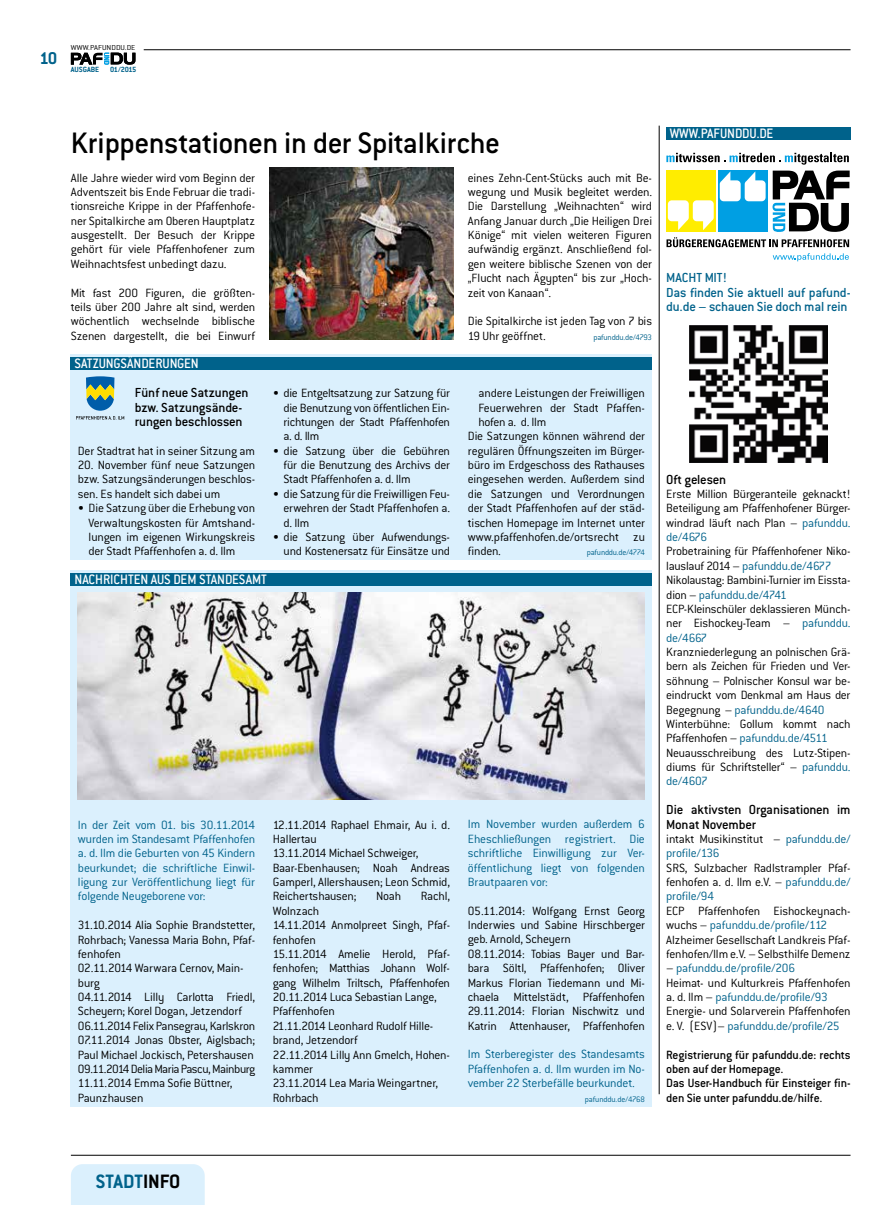
<style>
.page{position:relative;width:886px;height:1205px;background:#fff}
.page>*{position:absolute;margin:0;border:0;box-sizing:border-box;transform-origin:0 0}
.t1{font:500 32.5px "Conduit ITC Std";letter-spacing:-.015em;color:#000}
.t2{font:700 21.25px "Conduit ITC Std";color:#00628b}
.t3{font:700 18.75px "Conduit ITC Std";color:#00628b}
.t4{font:500 15px "Conduit ITC Std";color:#fff;scale:.95 1}
.t5{font:500 14.38px/14.4px "Conduit ITC Std";letter-spacing:-.01em;color:#000}
.t6{font:500 14.38px/14.4px "Conduit ITC Std";letter-spacing:-.015em;color:#00628b}
.t7{font:300 13.12px/14.4px "Conduit ITC Std";letter-spacing:-.015em;color:#000;text-align:justify}
.t8{font:300 13.12px/14.4px "Conduit ITC Std";letter-spacing:-.015em;color:#00628b;text-align:justify}
.t9{font:500 13.12px/14.4px "Conduit ITC Std";letter-spacing:-.015em;color:#000}
.t10{font:300 8.75px "Conduit ITC Std";letter-spacing:-.025em;color:#00628b}
.t11{font:700 8.25px "Conduit ITC Std";letter-spacing:-.005em;color:#00628b}
.t12{font:300 7.88px "Conduit ITC Std";letter-spacing:.01em;color:#000;scale:1.1 1}
.s1{color:#00628b}
.s2{color:#000}
</style>
<div class="page">
<div style="left:71px;top:570px;width:581px;height:536px;background:#dbf0fd"></div>
<svg style="left:71px;top:53px;width:64px;height:12px"></svg>
<hr style="left:144px;top:50px;width:706px;height:1px;background:#000">
<div style="left:71px;top:1164px;width:134px;height:41px;background:#dbf0fd"></div>
<hr style="left:71px;top:1155px;width:779px;height:1px;background:#000">
<img style="left:78px;top:592px;width:566px;height:208px">
<div style="left:666px;top:127px;width:184px;height:13px;background:#00628b"></div>
<svg style="left:666px;top:153px;width:183px;height:12px"></svg>
<svg style="left:666px;top:171px;width:184px;height:76px"></svg>
<svg style="left:773px;top:253px;width:76px;height:8px"></svg>
<img style="left:690px;top:325px;width:137px;height:138px">
<div style="left:71px;top:573px;width:581px;height:12px;background:#00628b"></div>
<hr style="left:659px;top:126px;width:1px;height:968px;background:#000">
<div style="left:71px;top:354px;width:581px;height:206px;background:#dbf0fd"></div>
<div style="left:71px;top:357px;width:581px;height:13px;background:#00628b"></div>
<svg style="left:76px;top:376px;width:48px;height:44px"></svg>
<img style="left:269px;top:167px;width:185px;height:173px">
<h3 class="t3" style="left:39px;top:47px;width:20px">10</h3>
<p class="t12" style="left:71px;top:42px;width:60px">WWW.PAFUNDDU.DE</p>
<p class="t11" style="left:71px;top:65px;width:30px">AUSGABE</p>
<p class="t11" style="left:110px;top:65px;width:28px">01/2015</p>
<h1 class="t1" style="left:71px;top:123px;width:431px">Krippenstationen in der Spitalkirche</h1>
<p class="t7" style="left:71px;top:170px;width:186px">Alle Jahre wieder wird vom Beginn der Adventszeit bis Ende Februar die tradi&shy;tionsreiche Krippe in der Pfaffenhofe&shy;ner Spitalkirche am Oberen Hauptplatz ausgestellt. Der Besuch der Krippe gehört für viele Pfaffenhofener zum Weihnachtsfest unbedingt dazu.</p>
<p class="t7" style="left:71px;top:285px;width:186px">Mit fast 200 Figuren, die größten&shy;teils über 200 Jahre alt sind, werden wöchentlich wechselnde biblische Szenen dargestellt, die bei Einwurf</p>
<p class="t4" style="left:74px;top:355px;width:132px">SATZUNGSÄNDERUNGEN</p>
<p class="t5" style="left:135px;top:385px;width:115px">Fünf neue Satzungen bzw. Satzungsände&shy;rungen beschlossen</p>
<p class="t7" style="left:78px;top:443px;width:179px">Der Stadtrat hat in seiner Sitzung am</p>
<p class="t7" style="left:78px;top:457px;width:179px">20. November fünf neue Satzungen bzw. Satzungsänderungen beschlos&shy;sen. Es handelt sich dabei um</p>
<p class="t7" style="left:89px;top:500px;width:168px;text-indent:-11px">• Die Satzung über die Erhebung von Verwaltungskosten für Amtshand&shy;lungen im eigenen Wirkungskreis der Stadt Pfaffenhofen a. d. Ilm</p>
<p class="t7" style="left:283px;top:385px;width:168px;text-indent:-11px">• die Entgeltsatzung zur Satzung für die Benutzung von öffentlichen Ein&shy;richtungen der Stadt Pfaffenhofen a. d. Ilm</p>
<p class="t7" style="left:283px;top:443px;width:168px;text-indent:-11px">• die Satzung über die Gebühren für die Benutzung des Archivs der Stadt Pfaffenhofen a. d. Ilm</p>
<p class="t7" style="left:283px;top:486px;width:168px;text-indent:-11px">• die Satzung für die Freiwilligen Feu&shy;erwehren der Stadt Pfaffenhofen a. d. Ilm</p>
<p class="t7" style="left:273px;top:529px;width:179px;text-align:right">• die Satzung über Aufwendungs&shy;und Kostenersatz für Einsätze und</p>
<p class="t4" style="left:74px;top:570px;width:204px">NACHRICHTEN AUS DEM STANDESAMT</p>
<p class="t7" style="left:468px;top:170px;width:186px">eines Zehn-Cent-Stücks auch mit Be&shy;wegung und Musik begleitet werden.<br>Die Darstellung „Weihnachten“ wird Anfang Januar durch „Die Heiligen Drei Könige“ mit vielen weiteren Figuren aufwändig ergänzt. Anschließend fol&shy;gen weitere biblische Szenen von der „Flucht nach Ägypten“ bis zur „Hoch&shy;zeit von Kanaan“.</p>
<p class="t7" style="left:468px;top:314px;width:186px">Die Spitalkirche ist jeden Tag von 7 bis<br>19 Uhr geöffnet.</p>
<p class="t10" style="left:593px;top:332px;width:60px">pafunddu.de/4793</p>
<p class="t7" style="left:478px;top:385px;width:168px">andere Leistungen der Freiwilligen</p>
<p class="t7" style="left:478px;top:400px;width:168px">Feuerwehren der Stadt Pfaffen-</p>
<p class="t7" style="left:478px;top:414px;width:70px">hofen a. d. Ilm</p>
<p class="t7" style="left:468px;top:429px;width:179px">Die Satzungen können während der</p>
<p class="t7" style="left:468px;top:443px;width:179px">regulären Öffnungszeiten im Bürger-</p>
<p class="t7" style="left:468px;top:457px;width:179px">büro im Erdgeschoss des Rathauses</p>
<p class="t7" style="left:468px;top:472px;width:179px">eingesehen werden. Außerdem sind</p>
<p class="t7" style="left:468px;top:486px;width:179px">die Satzungen und Verordnungen</p>
<p class="t7" style="left:468px;top:500px;width:179px">der Stadt Pfaffenhofen auf der städ-</p>
<p class="t7" style="left:468px;top:515px;width:179px">tischen Homepage im Internet unter</p>
<p class="t7" style="left:468px;top:529px;width:179px">www.pfaffenhofen.de/ortsrecht zu</p>
<p class="t7" style="left:468px;top:544px;width:35px">finden.</p>
<p class="t10" style="left:587px;top:547px;width:60px">pafunddu.de/4774</p>
<p class="t8" style="left:78px;top:817px;width:179px">In der Zeit vom 01. bis 30.11.2014 wurden im Standesamt Pfaffenhofen a. d. Ilm die Geburten von 45 Kindern beurkundet; die schriftliche Einwil&shy;ligung zur Veröffentlichung liegt für folgende Neugeborene vor:</p>
<p class="t7" style="left:78px;top:917px;width:179px;text-align:left">31.10.2014 Alia Sophie Brandstetter,<br>Rohrbach; Vanessa Maria Bohn, Pfaf&shy;fenhofen<br>02.11.2014 Warwara Cernov, Main&shy;burg<br>04.11.2014 Lilly Carlotta Friedl,<br>Scheyern; Korel Dogan, Jetzendorf<br>06.11.2014 Felix Pansegrau, Karlskron<br>07.11.2014 Jonas Obster, Aiglsbach;<br>Paul Michael Jockisch, Petershausen<br>09.11.2014 Delia Maria Pascu, Mainburg<br>11.11.2014 Emma Sofie Büttner,<br>Paunzhausen</p>
<p class="t7" style="left:273px;top:817px;width:179px;text-align:left">12.11.2014 Raphael Ehmair, Au i. d.<br>Hallertau<br>13.11.2014 Michael Schweiger,<br>Baar-Ebenhausen; Noah Andreas<br>Gamperl, Allershausen; Leon Schmid,<br>Reichertshausen;</p>
<p class="t7" style="left:376px;top:889px;width:27px">Noah</p>
<p class="t7" style="left:421px;top:889px;width:31px">Rachl,</p>
<p class="t7" style="left:273px;top:903px;width:179px;text-align:left">Wolnzach<br>14.11.2014 Anmolpreet Singh, Pfaf&shy;fenhofen<br>15.11.2014 Amelie Herold, Pfaf&shy;fenhofen; Matthias Johann Wolf&shy;gang Wilhelm Triltsch, Pfaffenhofen<br>20.11.2014 Luca Sebastian Lange,<br>Pfaffenhofen<br>21.11.2014 Leonhard Rudolf Hille&shy;brand, Jetzendorf<br>22.11.2014 Lilly Ann Gmelch, Hohen&shy;kammer<br>23.11.2014 Lea Maria Weingartner,<br>Rohrbach</p>
<p class="t8" style="left:468px;top:817px;width:179px">Im November wurden außerdem 6<br>Eheschließungen registriert. Die schriftliche Einwilligung zur Ver&shy;öffentlichung liegt von folgenden Brautpaaren vor:</p>
<p class="t7" style="left:468px;top:903px;width:179px;text-align:left">05.11.2014: Wolfgang Ernst Georg Inderwies und Sabine Hirschberger geb. Arnold, Scheyern<br>08.11.2014: Tobias Bayer und Bar&shy;bara Söltl, Pfaffenhofen; Oliver Markus Florian Tiedemann und Mi&shy;chaela Mittelstädt, Pfaffenhofen 29.11.2014: Florian Nischwitz und Katrin Attenhauser, Pfaffenhofen</p>
<p class="t8" style="left:468px;top:1047px;width:179px">Im Sterberegister des Standesamts Pfaffenhofen a. d. Ilm wurden im No&shy;vember 22 Sterbefälle beurkundet.</p>
<p class="t10" style="left:585px;top:1093px;width:62px">pafunddu.de/4768</p>
<p class="t4" style="left:670px;top:125px;width:111px">WWW.PAFUNDDU.DE</p>
<p class="t6" style="left:666px;top:270px;width:186px">MACHT MIT!<br>Das finden Sie aktuell auf pafund&shy;du.de – schauen Sie doch mal rein</p>
<p class="t5" style="left:666px;top:471px;width:61px">Oft gelesen</p>
<p class="t7" style="left:666px;top:486px;width:186px">Erste Million Bürgeranteile geknackt!<br>Beteiligung am Pfaffenhofener Bürger&shy;windrad läuft nach Plan – <span class="s1">pafunddu. de/4676</span></p>
<p class="t7" style="left:666px;top:544px;width:186px;text-align:left">Probetraining für Pfaffenhofener Niko&shy;lauslauf 2014 – <span class="s1">pafunddu.de/4677<br></span>Nikolaustag: Bambini-Turnier im Eissta&shy;dion – <span class="s1">pafunddu.de/4741<br></span>ECP-Kleinschüler deklassieren Münch&shy;ner Eishockey-Team – <span class="s1">pafunddu. de/4667</span></p>
<p class="t7" style="left:666px;top:644px;width:186px;text-align:left">Kranzniederlegung an polnischen Grä&shy;bern als Zeichen für Frieden und Ver&shy;söhnung – Polnischer Konsul war be&shy;eindruckt vom Denkmal am Haus der<br>Begegnung – <span class="s1">pafunddu.de/4640<br></span>Winterbühne: Gollum kommt nach<br>Pfaffenhofen – <span class="s1">pafunddu.de/4511<br></span>Neuausschreibung des Lutz-Stipen&shy;diums für Schriftsteller“ – <span class="s1">pafunddu. de/4607</span></p>
<p class="t5" style="left:666px;top:802px;width:186px">Die aktivsten Organisationen im<br>Monat November</p>
<p class="t8" style="left:666px;top:831px;width:186px"><span class="s2">intakt Musikinstitut –</span> pafunddu.de/ profile/136</p>
<p class="t7" style="left:666px;top:860px;width:186px">SRS, Sulzbacher Radlstrampler Pfaf&shy;fenhofen a. d. Ilm e.V. – <span class="s1">pafunddu.de/ profile/94</span></p>
<p class="t7" style="left:666px;top:903px;width:186px;text-align:left">ECP Pfaffenhofen Eishockeynach&shy;wuchs – <span class="s1">pafunddu.de/profile/112<br></span>Alzheimer Gesellschaft Landkreis Pfaf&shy;fenhofen/Ilm e.V. – Selbsthilfe Demenz</p>
<p class="t7" style="left:666px;top:960px;width:186px;text-align:left">– <span class="s1">pafunddu.de/profile/206<br></span>Heimat- und Kulturkreis Pfaffenhofen a. d. Ilm – <span class="s1">pafunddu.de/profile/93<br></span>Energie- und Solarverein Pfaffenhofen e. V. (ESV)– <span class="s1">pafunddu.de/profile/25</span></p>
<p class="t9" style="left:666px;top:1047px;width:186px">Registrierung für pafunddu.de: rechts oben auf der Homepage.<br>Das User-Handbuch für Einsteiger fin&shy;den Sie unter pafunddu.de/hilfe.</p>
<h2 class="t2" style="left:96px;top:1169px;width:86px">STADT<span class="s2">INFO</span></h2>
</div>
